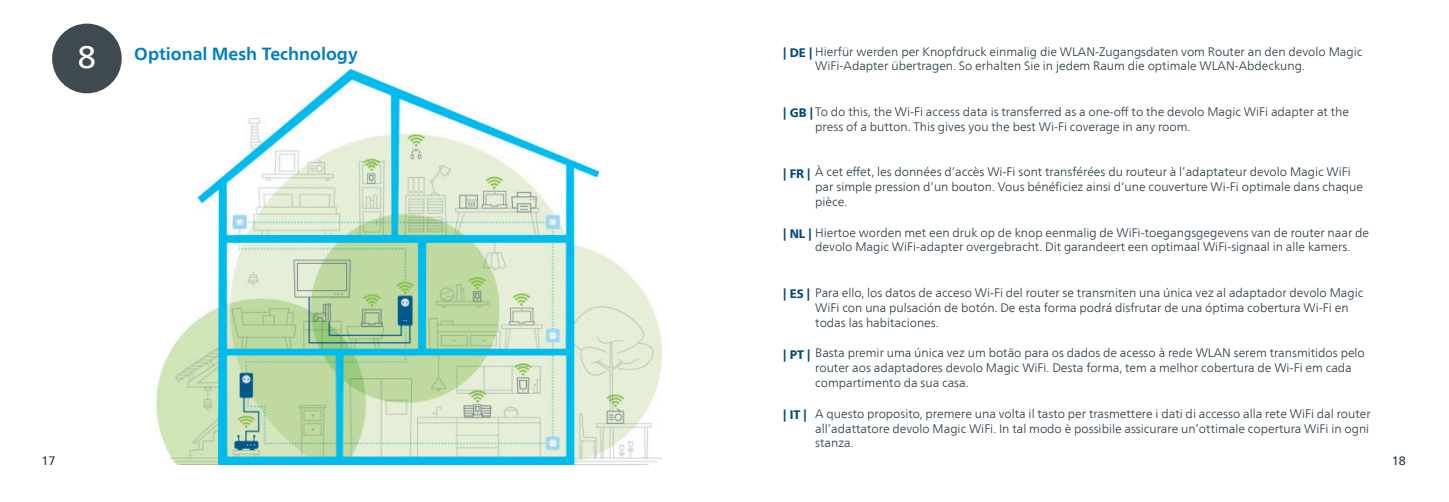
<style>
.page{position:relative;width:1449px;height:502px;background:#fff}
.page>*{position:absolute;margin:0;border:0;box-sizing:border-box;transform-origin:0 0}
.t1{font:31.5px "Frutiger Neue LT Com";color:#fff}
.t2{font:700 17.5px "Frutiger Neue LT Com";color:#007ec5}
.t3{font:300 12.25px/14.7px "Frutiger Neue LT Com";color:#2b3b45}
.t4{font:800 12.25px "Frutiger Neue LT Com";color:#00497b}
.t5{font:12.25px "Frutiger Neue LT Com";color:#2b3b45}
.s1{font-weight:800;color:#00497b}
</style>
<div class="page">
<img style="left:156px;top:69px;width:505px;height:395px">
<div style="left:52px;top:24px;width:70px;height:69px;background:#3f4a50;border-radius:50%"></div>
<svg style="left:233px;top:186px;width:24px;height:13px"></svg>
<h1 class="t1" style="left:78px;top:44px;width:20px">8</h1>
<h2 class="t2" style="left:134px;top:47px;width:225px">Optional Mesh Technology</h2>
<p class="t5" style="left:41px;top:455px;width:16px">17</p>
<p class="t3" style="left:815px;top:44px;width:548px;text-indent:-32px"><span class="s1">| DE |</span> Hierfür werden per Knopfdruck einmalig die WLAN-Zugangsdaten vom Router an den devolo Magic<br>WiFi-Adapter übertragen. So erhalten Sie in jedem Raum die optimale WLAN-Abdeckung.</p>
<p class="t3" style="left:815px;top:104px;width:535px">To do this, the Wi-Fi access data is transferred as a one-off to the devolo Magic WiFi adapter at the press of a button. This gives you the best Wi-Fi coverage in any room.</p>
<p class="t3" style="left:815px;top:164px;width:549px;text-indent:-32px"><span class="s1">| FR |</span> À cet effet, les données d‘accès Wi-Fi sont transférées du routeur à l‘adaptateur devolo Magic WiFi par simple pression d‘un bouton. Vous bénéficiez ainsi d‘une couverture Wi-Fi optimale dans chaque pièce.</p>
<p class="t3" style="left:815px;top:225px;width:555px;text-indent:-32px"><span class="s1">| NL |</span> Hiertoe worden met een druk op de knop eenmalig de WiFi-toegangsgegevens van de router naar de devolo Magic WiFi-adapter overgebracht. Dit garandeert een optimaal WiFi-signaal in alle kamers.</p>
<p class="t3" style="left:815px;top:285px;width:549px">Para ello, los datos de acceso Wi-Fi del router se transmiten una única vez al adaptador devolo Magic<br>WiFi con una pulsación de botón. De esta forma podrá disfrutar de una óptima cobertura Wi-Fi en todas las habitaciones.</p>
<p class="t3" style="left:815px;top:345px;width:551px">Basta premir uma única vez um botão para os dados de acesso à rede WLAN serem transmitidos pelo router aos adaptadores devolo Magic WiFi. Desta forma, tem a melhor cobertura de Wi-Fi em cada compartimento da sua casa.</p>
<p class="t3" style="left:815px;top:406px;width:557px;text-align:justify">A questo proposito, premere una volta il tasto per trasmettere i dati di accesso alla rete WiFi dal router all’adattatore devolo Magic WiFi. In tal modo è possibile assicurare un’ottimale copertura WiFi in ogni stanza.</p>
<p class="t4" style="left:783px;top:107px;width:31px">| GB |</p>
<p class="t4" style="left:783px;top:288px;width:28px">| ES |</p>
<p class="t4" style="left:783px;top:348px;width:29px">| PT |</p>
<p class="t4" style="left:783px;top:409px;width:25px">| IT |</p>
<p class="t5" style="left:1391px;top:455px;width:16px">18</p>
</div>
